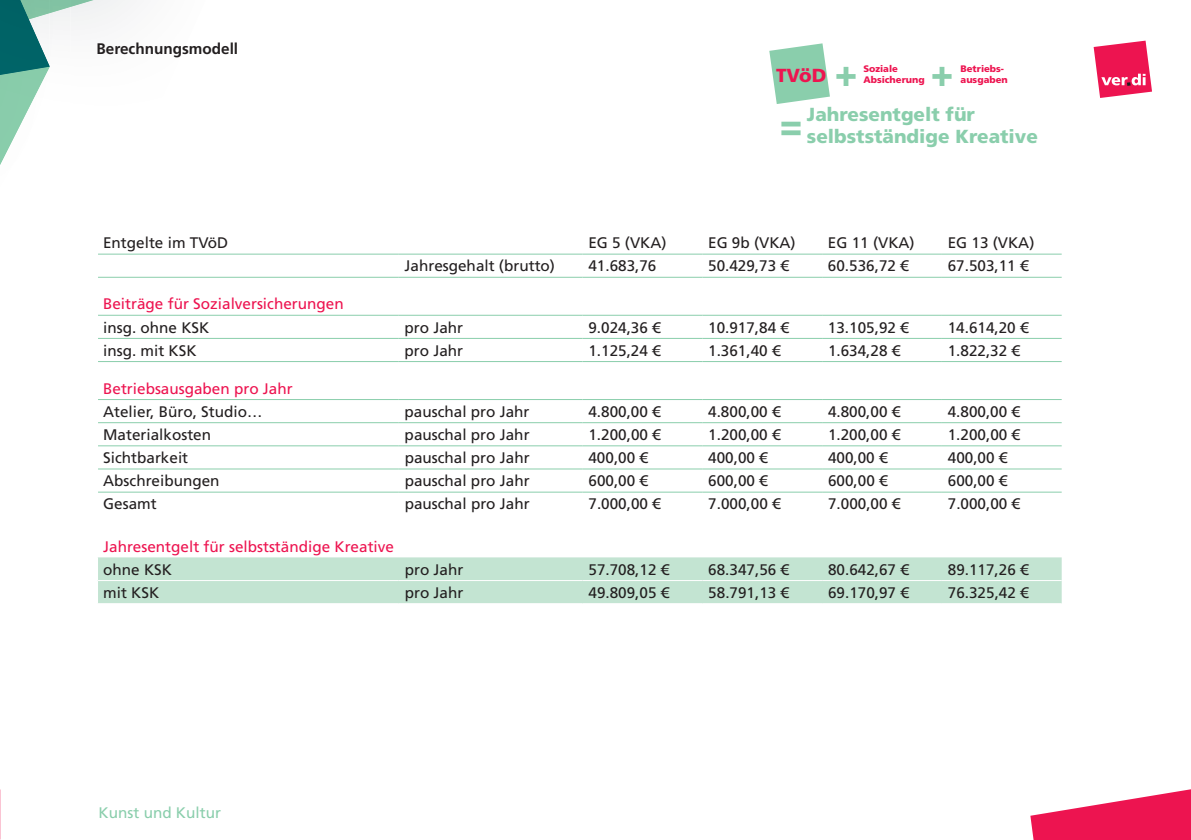
<style>
.page{position:relative;width:1191px;height:840px;background:#fff}
.page>*{position:absolute;margin:0;border:0;box-sizing:border-box;transform-origin:0 0}
.t1{font:900 37.8px "Frutiger LT Pro";color:#8aceac}
.t2{font:900 18.8px/22px "Frutiger LT Pro";color:#8aceac}
.t3{font:900 18.8px "Frutiger LT Pro";color:#ed1450}
.t4{font:15.2px "Frutiger LT Pro";color:#231f20}
.t5{font:15.2px "Frutiger LT Pro";color:#ed1450}
.t6{font:700 15.2px "Frutiger LT Pro";color:#231f20}
.t7{font:15.2px "Frutiger LT Pro";color:#8aceac}
.t8{font:900 9.4px/11px "Frutiger LT Pro";color:#ed1450}
.s1{font-size:37.8px;color:#8aceac}
</style>
<div class="page">
<svg style="left:1030px;top:789px;width:161px;height:50px"></svg>
<svg style="left:1093px;top:41px;width:59px;height:57px"></svg>
<svg style="left:0;top:0;width:94px;height:165px"></svg>
<img style="left:23px;top:75px;width:26px;height:45px">
<img style="left:0;top:0;width:50px;height:75px">
<div style="left:98px;top:557px;width:963px;height:46px;background:#c3e4d2"></div>
<svg style="left:98px;top:337px;width:963px;height:156px"></svg>
<hr style="left:98px;top:580px;width:301px;height:1px;background:#fff">
<hr style="left:399px;top:580px;width:183px;height:1px;background:#fff">
<hr style="left:582px;top:580px;width:120px;height:1px;background:#fff">
<hr style="left:702px;top:580px;width:120px;height:1px;background:#fff">
<hr style="left:822px;top:580px;width:120px;height:1px;background:#fff">
<hr style="left:942px;top:580px;width:119px;height:1px;background:#fff">
<hr style="left:98px;top:338px;width:301px;height:1px;background:#8aceac">
<hr style="left:399px;top:338px;width:183px;height:1px;background:#8aceac">
<hr style="left:582px;top:338px;width:120px;height:1px;background:#8aceac">
<hr style="left:702px;top:338px;width:120px;height:1px;background:#8aceac">
<hr style="left:822px;top:338px;width:120px;height:1px;background:#8aceac">
<hr style="left:942px;top:338px;width:119px;height:1px;background:#8aceac">
<hr style="left:98px;top:422px;width:301px;height:1px;background:#8aceac">
<hr style="left:399px;top:422px;width:183px;height:1px;background:#8aceac">
<hr style="left:582px;top:422px;width:120px;height:1px;background:#8aceac">
<hr style="left:702px;top:422px;width:120px;height:1px;background:#8aceac">
<hr style="left:822px;top:422px;width:120px;height:1px;background:#8aceac">
<hr style="left:942px;top:422px;width:119px;height:1px;background:#8aceac">
<hr style="left:98px;top:445px;width:301px;height:1px;background:#8aceac">
<hr style="left:399px;top:445px;width:183px;height:1px;background:#8aceac">
<hr style="left:582px;top:445px;width:120px;height:1px;background:#8aceac">
<hr style="left:702px;top:445px;width:120px;height:1px;background:#8aceac">
<hr style="left:822px;top:445px;width:120px;height:1px;background:#8aceac">
<hr style="left:942px;top:445px;width:119px;height:1px;background:#8aceac">
<hr style="left:98px;top:468px;width:301px;height:1px;background:#8aceac">
<hr style="left:399px;top:468px;width:183px;height:1px;background:#8aceac">
<hr style="left:582px;top:468px;width:120px;height:1px;background:#8aceac">
<hr style="left:702px;top:468px;width:120px;height:1px;background:#8aceac">
<hr style="left:822px;top:468px;width:120px;height:1px;background:#8aceac">
<hr style="left:942px;top:468px;width:119px;height:1px;background:#8aceac">
<hr style="left:98px;top:491px;width:301px;height:1px;background:#8aceac">
<hr style="left:399px;top:491px;width:183px;height:1px;background:#8aceac">
<hr style="left:582px;top:491px;width:120px;height:1px;background:#8aceac">
<hr style="left:702px;top:491px;width:120px;height:1px;background:#8aceac">
<hr style="left:822px;top:491px;width:120px;height:1px;background:#8aceac">
<hr style="left:942px;top:491px;width:119px;height:1px;background:#8aceac">
<hr style="left:98px;top:277px;width:301px;height:1px;background:#8aceac">
<hr style="left:399px;top:277px;width:183px;height:1px;background:#8aceac">
<hr style="left:582px;top:277px;width:120px;height:1px;background:#8aceac">
<hr style="left:702px;top:277px;width:120px;height:1px;background:#8aceac">
<hr style="left:822px;top:277px;width:120px;height:1px;background:#8aceac">
<hr style="left:942px;top:277px;width:119px;height:1px;background:#8aceac">
<hr style="left:98px;top:315px;width:301px;height:1px;background:#8aceac">
<hr style="left:399px;top:315px;width:183px;height:1px;background:#8aceac">
<hr style="left:582px;top:315px;width:120px;height:1px;background:#8aceac">
<hr style="left:702px;top:315px;width:120px;height:1px;background:#8aceac">
<hr style="left:822px;top:315px;width:120px;height:1px;background:#8aceac">
<hr style="left:942px;top:315px;width:119px;height:1px;background:#8aceac">
<hr style="left:98px;top:254px;width:301px;height:1px;background:#8aceac">
<hr style="left:399px;top:254px;width:183px;height:1px;background:#8aceac">
<hr style="left:582px;top:254px;width:120px;height:1px;background:#8aceac">
<hr style="left:702px;top:254px;width:120px;height:1px;background:#8aceac">
<hr style="left:822px;top:254px;width:120px;height:1px;background:#8aceac">
<hr style="left:942px;top:254px;width:119px;height:1px;background:#8aceac">
<hr style="left:98px;top:361px;width:301px;height:1px;background:#8aceac">
<hr style="left:399px;top:361px;width:183px;height:1px;background:#8aceac">
<hr style="left:582px;top:361px;width:120px;height:1px;background:#8aceac">
<hr style="left:702px;top:361px;width:120px;height:1px;background:#8aceac">
<hr style="left:822px;top:361px;width:120px;height:1px;background:#8aceac">
<hr style="left:942px;top:361px;width:119px;height:1px;background:#8aceac">
<hr style="left:98px;top:399px;width:301px;height:1px;background:#8aceac">
<hr style="left:399px;top:399px;width:183px;height:1px;background:#8aceac">
<hr style="left:582px;top:399px;width:120px;height:1px;background:#8aceac">
<hr style="left:702px;top:399px;width:120px;height:1px;background:#8aceac">
<hr style="left:822px;top:399px;width:120px;height:1px;background:#8aceac">
<hr style="left:942px;top:399px;width:119px;height:1px;background:#8aceac">
<svg style="left:769px;top:43px;width:61px;height:61px"></svg>
<p class="t6" style="left:97px;top:40px;width:143px">Berechnungsmodell</p>
<p class="t8" style="left:863px;top:63px;width:63px">Soziale<br>Absicherung</p>
<p class="t8" style="left:960px;top:63px;width:49px">Betriebs&shy;ausgaben</p>
<p class="t2" style="left:807px;top:103px;width:232px">Jahresentgelt für selbstständige Kreative</p>
<p class="t3" style="left:776px;top:64px;width:83px">TVöD <span class="s1">+</span></p>
<h1 class="t1" style="left:780px;top:102px;width:24px">=</h1>
<h1 class="t1" style="left:930px;top:50px;width:24px">+</h1>
<p class="t4" style="left:103px;top:234px;width:127px">Entgelte im TVöD</p>
<p class="t4" style="left:588px;top:234px;width:80px">EG 5 (VKA)</p>
<p class="t4" style="left:708px;top:234px;width:89px">EG 9b (VKA)</p>
<p class="t4" style="left:828px;top:234px;width:88px">EG 11 (VKA)</p>
<p class="t4" style="left:947px;top:234px;width:88px">EG 13 (VKA)</p>
<p class="t4" style="left:404px;top:257px;width:152px">Jahresgehalt (brutto)</p>
<p class="t4" style="left:588px;top:257px;width:70px">41.683,76</p>
<p class="t4" style="left:708px;top:257px;width:82px">50.429,73 €</p>
<p class="t4" style="left:828px;top:257px;width:82px">60.536,72 €</p>
<p class="t4" style="left:947px;top:257px;width:82px">67.503,11 €</p>
<p class="t5" style="left:103px;top:295px;width:242px">Beiträge für Sozialversicherungen</p>
<p class="t4" style="left:103px;top:318px;width:108px">insg. ohne KSK</p>
<p class="t4" style="left:404px;top:318px;width:60px">pro Jahr</p>
<p class="t4" style="left:588px;top:318px;width:74px">9.024,36 €</p>
<p class="t4" style="left:708px;top:318px;width:82px">10.917,84 €</p>
<p class="t4" style="left:828px;top:318px;width:82px">13.105,92 €</p>
<p class="t4" style="left:947px;top:318px;width:82px">14.614,20 €</p>
<p class="t4" style="left:103px;top:341px;width:95px">insg. mit KSK</p>
<p class="t4" style="left:404px;top:341px;width:60px">pro Jahr</p>
<p class="t4" style="left:588px;top:341px;width:74px">1.125,24 €</p>
<p class="t4" style="left:708px;top:341px;width:74px">1.361,40 €</p>
<p class="t4" style="left:828px;top:341px;width:74px">1.634,28 €</p>
<p class="t4" style="left:947px;top:341px;width:74px">1.822,32 €</p>
<p class="t5" style="left:103px;top:379px;width:191px">Betriebsausgaben pro Jahr</p>
<p class="t4" style="left:103px;top:402px;width:161px">Atelier, Büro, Studio…</p>
<p class="t4" style="left:404px;top:402px;width:126px">pauschal pro Jahr</p>
<p class="t4" style="left:588px;top:402px;width:74px">4.800,00 €</p>
<p class="t4" style="left:708px;top:402px;width:74px">4.800,00 €</p>
<p class="t4" style="left:828px;top:402px;width:74px">4.800,00 €</p>
<p class="t4" style="left:947px;top:402px;width:74px">4.800,00 €</p>
<p class="t4" style="left:103px;top:425px;width:109px">Materialkosten</p>
<p class="t4" style="left:405px;top:425px;width:126px">pauschal pro Jahr</p>
<p class="t4" style="left:588px;top:425px;width:74px">1.200,00 €</p>
<p class="t4" style="left:708px;top:425px;width:74px">1.200,00 €</p>
<p class="t4" style="left:828px;top:425px;width:74px">1.200,00 €</p>
<p class="t4" style="left:947px;top:425px;width:74px">1.200,00 €</p>
<p class="t4" style="left:103px;top:448px;width:86px">Sichtbarkeit</p>
<p class="t4" style="left:405px;top:448px;width:126px">pauschal pro Jahr</p>
<p class="t4" style="left:588px;top:448px;width:61px">400,00 €</p>
<p class="t4" style="left:708px;top:448px;width:61px">400,00 €</p>
<p class="t4" style="left:828px;top:448px;width:61px">400,00 €</p>
<p class="t4" style="left:947px;top:448px;width:61px">400,00 €</p>
<p class="t4" style="left:103px;top:472px;width:118px">Abschreibungen</p>
<p class="t4" style="left:405px;top:472px;width:126px">pauschal pro Jahr</p>
<p class="t4" style="left:588px;top:472px;width:61px">600,00 €</p>
<p class="t4" style="left:708px;top:472px;width:61px">600,00 €</p>
<p class="t4" style="left:828px;top:472px;width:61px">600,00 €</p>
<p class="t4" style="left:947px;top:472px;width:61px">600,00 €</p>
<p class="t4" style="left:103px;top:495px;width:55px">Gesamt</p>
<p class="t4" style="left:405px;top:495px;width:126px">pauschal pro Jahr</p>
<p class="t4" style="left:588px;top:495px;width:74px">7.000,00 €</p>
<p class="t4" style="left:708px;top:495px;width:74px">7.000,00 €</p>
<p class="t4" style="left:828px;top:495px;width:74px">7.000,00 €</p>
<p class="t4" style="left:948px;top:495px;width:74px">7.000,00 €</p>
<p class="t5" style="left:103px;top:537px;width:292px">Jahresentgelt für selbstständige Kreative</p>
<p class="t4" style="left:103px;top:560px;width:70px">ohne KSK</p>
<p class="t4" style="left:405px;top:560px;width:60px">pro Jahr</p>
<p class="t4" style="left:588px;top:560px;width:82px">57.708,12 €</p>
<p class="t4" style="left:708px;top:560px;width:82px">68.347,56 €</p>
<p class="t4" style="left:828px;top:560px;width:82px">80.642,67 €</p>
<p class="t4" style="left:948px;top:560px;width:82px">89.117,26 €</p>
<p class="t4" style="left:103px;top:583px;width:58px">mit KSK</p>
<p class="t4" style="left:405px;top:583px;width:60px">pro Jahr</p>
<p class="t4" style="left:588px;top:583px;width:82px">49.809,05 €</p>
<p class="t4" style="left:708px;top:583px;width:82px">58.791,13 €</p>
<p class="t4" style="left:828px;top:583px;width:82px">69.170,97 €</p>
<p class="t4" style="left:948px;top:583px;width:82px">76.325,42 €</p>
<p class="t7" style="left:99px;top:803px;width:124px">Kunst und Kultur</p>
</div>
